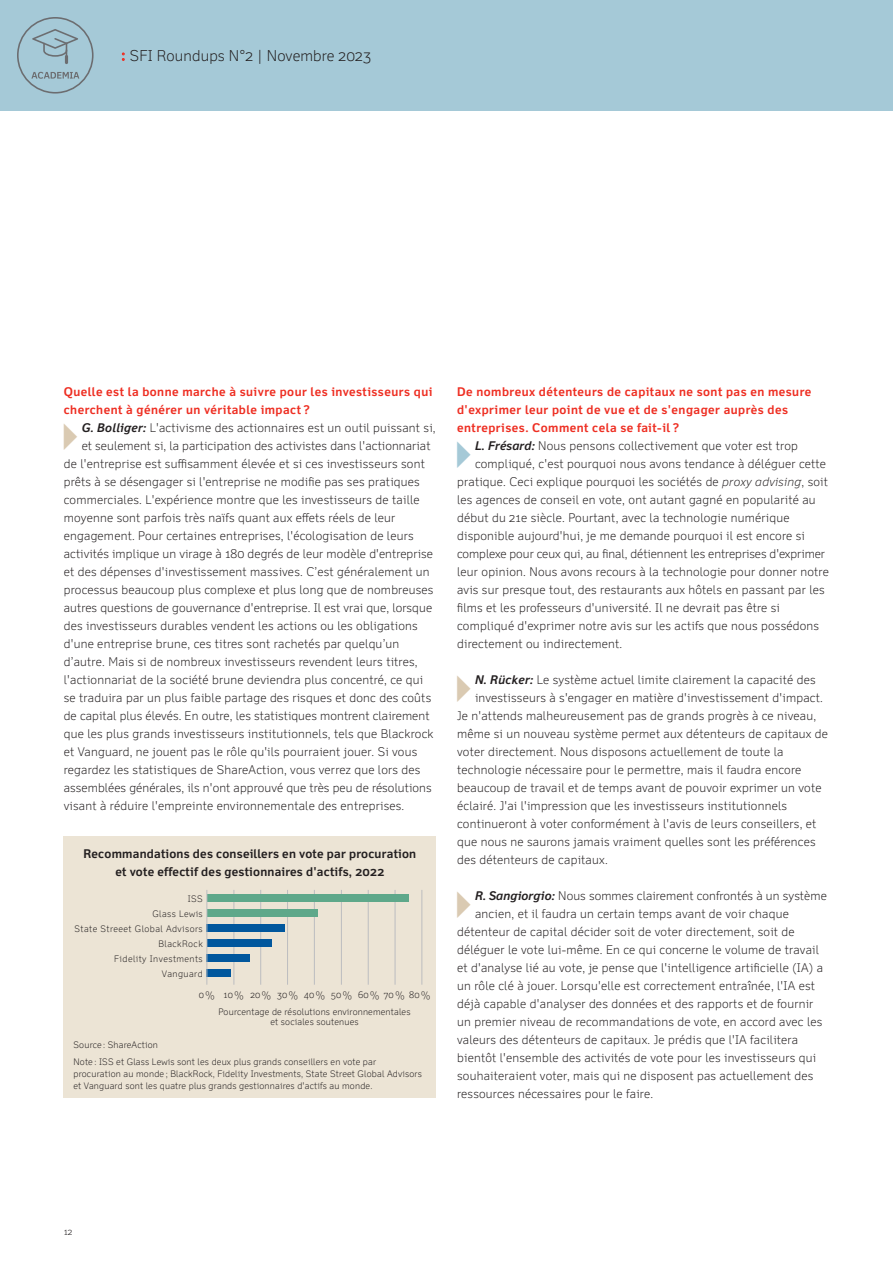
<style>
.page{position:relative;width:893px;height:1263px;background:#fff}
.page>*{position:absolute;margin:0;border:0;box-sizing:border-box;transform-origin:0 0}
.t1{font:300 15px "Felbridge Pro";letter-spacing:.01em;color:#231f20}
.Copy{font:300 12px "Felbridge Pro";letter-spacing:.02em;color:#231f20}
.Subtitle_ohne_absatz{font:700 12px/18px "Felbridge Pro";letter-spacing:.04em;color:#ee2e22}
.Copy-2{font:700 12px/18px "Felbridge Pro";letter-spacing:.02em;color:#231f20;text-align:center}
.Copy-3{font:300 12px "Felbridge Pro";color:#231f20}
.Copy-4{font:300 9px/12px "Felbridge Pro";letter-spacing:.02em;color:#231f20}
.Copy-5{font:300 9px/15px "Felbridge Pro";letter-spacing:.05em;color:#231f20;text-align:right}
.s1{font-family:"New Baskerville Std";font-weight:400;font-size:16.5px;color:#ee2e22}
.s2{font-weight:700;font-style:italic}
.s3{font-style:italic}
</style>
<div class="page">
<div style="left:0;top:0;width:893px;height:111px;background:#a5c9d7"></div>
<svg style="left:17px;top:17px;width:77px;height:77px"></svg>
<div style="left:64px;top:836px;width:372px;height:261px;background:#ece4d5"></div>
<hr style="left:234px;top:890px;width:1px;height:95px;background:#bcbdc0">
<hr style="left:260px;top:890px;width:1px;height:95px;background:#bcbdc0">
<hr style="left:287px;top:890px;width:1px;height:95px;background:#bcbdc0">
<hr style="left:314px;top:890px;width:1px;height:95px;background:#bcbdc0">
<hr style="left:341px;top:890px;width:1px;height:95px;background:#bcbdc0">
<hr style="left:368px;top:890px;width:1px;height:95px;background:#bcbdc0">
<hr style="left:395px;top:890px;width:1px;height:95px;background:#bcbdc0">
<hr style="left:422px;top:890px;width:1px;height:95px;background:#bcbdc0">
<div style="left:207px;top:895px;width:201px;height:7px;background:#5ea88a"></div>
<div style="left:207px;top:910px;width:110px;height:7px;background:#5ea88a"></div>
<div style="left:207px;top:924px;width:78px;height:8px;background:#01579d"></div>
<div style="left:207px;top:939px;width:64px;height:8px;background:#01579d"></div>
<div style="left:207px;top:954px;width:43px;height:8px;background:#01579d"></div>
<div style="left:207px;top:969px;width:24px;height:8px;background:#01579d"></div>
<hr style="left:207px;top:890px;width:1px;height:95px;background:#bcbdc0">
<p class="t1" style="left:121px;top:47px;width:251px"><span class="s1">:</span> SFI Roundups N°2 | Novembre 2023</p>
<p class="Subtitle_ohne_absatz" style="left:64px;top:382px;width:370px">Quelle est la bonne marche à suivre pour les investisseurs qui cherchent à générer un véritable impact ?</p>
<p class="Copy" style="left:82px;top:420px;width:355px"><span class="s2">G. Bolliger:</span> L'activisme des actionnaires est un outil puissant si,</p>
<p class="Copy" style="left:82px;top:438px;width:350px">et seulement si, la participation des activistes dans l'actionnariat</p>
<p class="Copy" style="left:64px;top:456px;width:363px">de l'entreprise est suffisamment élevée et si ces investisseurs sont</p>
<p class="Copy" style="left:64px;top:474px;width:357px">prêts à se désengager si l'entreprise ne modifie pas ses pratiques</p>
<p class="Copy" style="left:64px;top:492px;width:357px">commerciales. L'expérience montre que les investisseurs de taille</p>
<p class="Copy" style="left:64px;top:510px;width:333px">moyenne sont parfois très naïfs quant aux effets réels de leur</p>
<p class="Copy" style="left:64px;top:528px;width:351px">engagement. Pour certaines entreprises, l'écologisation de leurs</p>
<p class="Copy" style="left:64px;top:546px;width:371px">activités implique un virage à 180 degrés de leur modèle d'entreprise</p>
<p class="Copy" style="left:64px;top:564px;width:367px">et des dépenses d'investissement massives. C’est généralement un</p>
<p class="Copy" style="left:64px;top:582px;width:371px">processus beaucoup plus complexe et plus long que de nombreuses</p>
<p class="Copy" style="left:64px;top:600px;width:370px">autres questions de gouvernance d'entreprise. Il est vrai que, lorsque</p>
<p class="Copy" style="left:64px;top:618px;width:355px">des investisseurs durables vendent les actions ou les obligations</p>
<p class="Copy" style="left:64px;top:636px;width:337px">d'une entreprise brune, ces titres sont rachetés par quelqu’un</p>
<p class="Copy" style="left:64px;top:654px;width:355px">d’autre. Mais si de nombreux investisseurs revendent leurs titres,</p>
<p class="Copy" style="left:64px;top:672px;width:361px">l'actionnariat de la société brune deviendra plus concentré, ce qui</p>
<p class="Copy" style="left:64px;top:690px;width:369px">se traduira par un plus faible partage des risques et donc des coûts</p>
<p class="Copy" style="left:64px;top:708px;width:367px">de capital plus élevés. En outre, les statistiques montrent clairement</p>
<p class="Copy" style="left:64px;top:726px;width:371px">que les plus grands investisseurs institutionnels, tels que Blackrock</p>
<p class="Copy" style="left:64px;top:744px;width:355px">et Vanguard, ne jouent pas le rôle qu'ils pourraient jouer. Si vous</p>
<p class="Copy" style="left:64px;top:762px;width:358px">regardez les statistiques de ShareAction, vous verrez que lors des</p>
<p class="Copy" style="left:64px;top:780px;width:369px">assemblées générales, ils n'ont approuvé que très peu de résolutions</p>
<p class="Copy" style="left:64px;top:798px;width:342px">visant à réduire l'empreinte environnementale des entreprises.</p>
<p class="Copy-2" style="left:83px;top:845px;width:334px">Recommandations des conseillers en vote par procuration et vote effectif des gestionnaires d'actifs, 2022</p>
<p class="Copy-5" style="left:74px;top:891px;width:130px">ISS<br>Glass Lewis<br>State Streeet Global Advisors<br>BlackRock<br>Fidelity Investments<br>Vanguard</p>
<p class="Copy-4" style="left:199px;top:989px;width:233px">0% 10% 20% 30% 40% 50% 60% 70% 80%</p>
<p class="Copy-4" style="left:219px;top:1006px;width:193px;line-height:10.5px;text-align:center">Pourcentage de résolutions environnementales et sociales soutenues</p>
<p class="Copy-4" style="left:73px;top:1039px;width:86px">Source : ShareAction</p>
<p class="Copy-4" style="left:73px;top:1055px;width:350px">Note : ISS et Glass Lewis sont les deux plus grands conseillers en vote par procuration au monde ; BlackRock, Fidelity Investments, State Street Global Advisors et Vanguard sont les quatre plus grands gestionnaires d'actifs au monde.</p>
<p class="Subtitle_ohne_absatz" style="left:457px;top:382px;width:356px">De nombreux détenteurs de capitaux ne sont pas en mesure d'exprimer leur point de vue et de s'engager auprès des entreprises. Comment cela se fait-il ?</p>
<p class="Copy" style="left:475px;top:438px;width:324px"><span class="s2">L. Frésard:</span> Nous pensons collectivement que voter est trop</p>
<p class="Copy" style="left:475px;top:456px;width:352px">compliqué, c'est pourquoi nous avons tendance à déléguer cette</p>
<p class="Copy" style="left:457px;top:474px;width:372px">pratique. Ceci explique pourquoi les sociétés de <span class="s3">proxy advising</span>, soit</p>
<p class="Copy" style="left:457px;top:492px;width:360px">les agences de conseil en vote, ont autant gagné en popularité au</p>
<p class="Copy" style="left:457px;top:510px;width:334px">début du 21e siècle. Pourtant, avec la technologie numérique</p>
<p class="Copy" style="left:457px;top:528px;width:349px">disponible aujourd'hui, je me demande pourquoi il est encore si</p>
<p class="Copy-3" style="left:457px;top:546px;width:369px">complexe pour ceux qui, au final, détiennent les entreprises d'exprimer</p>
<p class="Copy" style="left:457px;top:564px;width:373px">leur opinion. Nous avons recours à la technologie pour donner notre</p>
<p class="Copy" style="left:457px;top:582px;width:369px">avis sur presque tout, des restaurants aux hôtels en passant par les</p>
<p class="Copy" style="left:457px;top:600px;width:324px">films et les professeurs d'université. Il ne devrait pas être si</p>
<p class="Copy" style="left:457px;top:618px;width:364px">compliqué d'exprimer notre avis sur les actifs que nous possédons</p>
<p class="Copy" style="left:457px;top:636px;width:167px">directement ou indirectement.</p>
<p class="Copy" style="left:475px;top:672px;width:342px"><span class="s2">N. Rücker:</span> Le système actuel limite clairement la capacité des</p>
<p class="Copy" style="left:475px;top:690px;width:349px">investisseurs à s'engager en matière d'investissement d'impact.</p>
<p class="Copy" style="left:457px;top:708px;width:361px">Je n'attends malheureusement pas de grands progrès à ce niveau,</p>
<p class="Copy" style="left:457px;top:726px;width:372px">même si un nouveau système permet aux détenteurs de capitaux de</p>
<p class="Copy" style="left:457px;top:744px;width:328px">voter directement. Nous disposons actuellement de toute la</p>
<p class="Copy" style="left:457px;top:762px;width:346px">technologie nécessaire pour le permettre, mais il faudra encore</p>
<p class="Copy" style="left:457px;top:780px;width:366px">beaucoup de travail et de temps avant de pouvoir exprimer un vote</p>
<p class="Copy" style="left:457px;top:798px;width:331px">éclairé. J'ai l'impression que les investisseurs institutionnels</p>
<p class="Copy" style="left:457px;top:816px;width:361px">continueront à voter conformément à l'avis de leurs conseillers, et</p>
<p class="Copy" style="left:457px;top:834px;width:360px">que nous ne saurons jamais vraiment quelles sont les préférences</p>
<p class="Copy" style="left:457px;top:852px;width:152px">des détenteurs de capitaux.</p>
<p class="Copy" style="left:475px;top:888px;width:353px"><span class="s2">R. Sangiorgio:</span> Nous sommes clairement confrontés à un système</p>
<p class="Copy" style="left:475px;top:906px;width:315px">ancien, et il faudra un certain temps avant de voir chaque</p>
<p class="Copy" style="left:457px;top:924px;width:339px">détenteur de capital décider soit de voter directement, soit de</p>
<p class="Copy" style="left:457px;top:942px;width:363px">déléguer le vote lui-même. En ce qui concerne le volume de travail</p>
<p class="Copy" style="left:457px;top:960px;width:367px">et d'analyse lié au vote, je pense que l'intelligence artificielle (IA) a</p>
<p class="Copy" style="left:457px;top:978px;width:359px">un rôle clé à jouer. Lorsqu'elle est correctement entraînée, l'IA est</p>
<p class="Copy" style="left:457px;top:996px;width:358px">déjà capable d'analyser des données et des rapports et de fournir</p>
<p class="Copy" style="left:457px;top:1014px;width:367px">un premier niveau de recommandations de vote, en accord avec les</p>
<p class="Copy" style="left:457px;top:1032px;width:343px">valeurs des détenteurs de capitaux. Je prédis que l'IA facilitera</p>
<p class="Copy" style="left:457px;top:1050px;width:360px">bientôt l'ensemble des activités de vote pour les investisseurs qui</p>
<p class="Copy" style="left:457px;top:1068px;width:358px">souhaiteraient voter, mais qui ne disposent pas actuellement des</p>
<p class="Copy" style="left:457px;top:1086px;width:197px">ressources nécessaires pour le faire.</p>
<p class="Copy-4" style="left:64px;top:1225px;width:10px">12</p>
</div>
